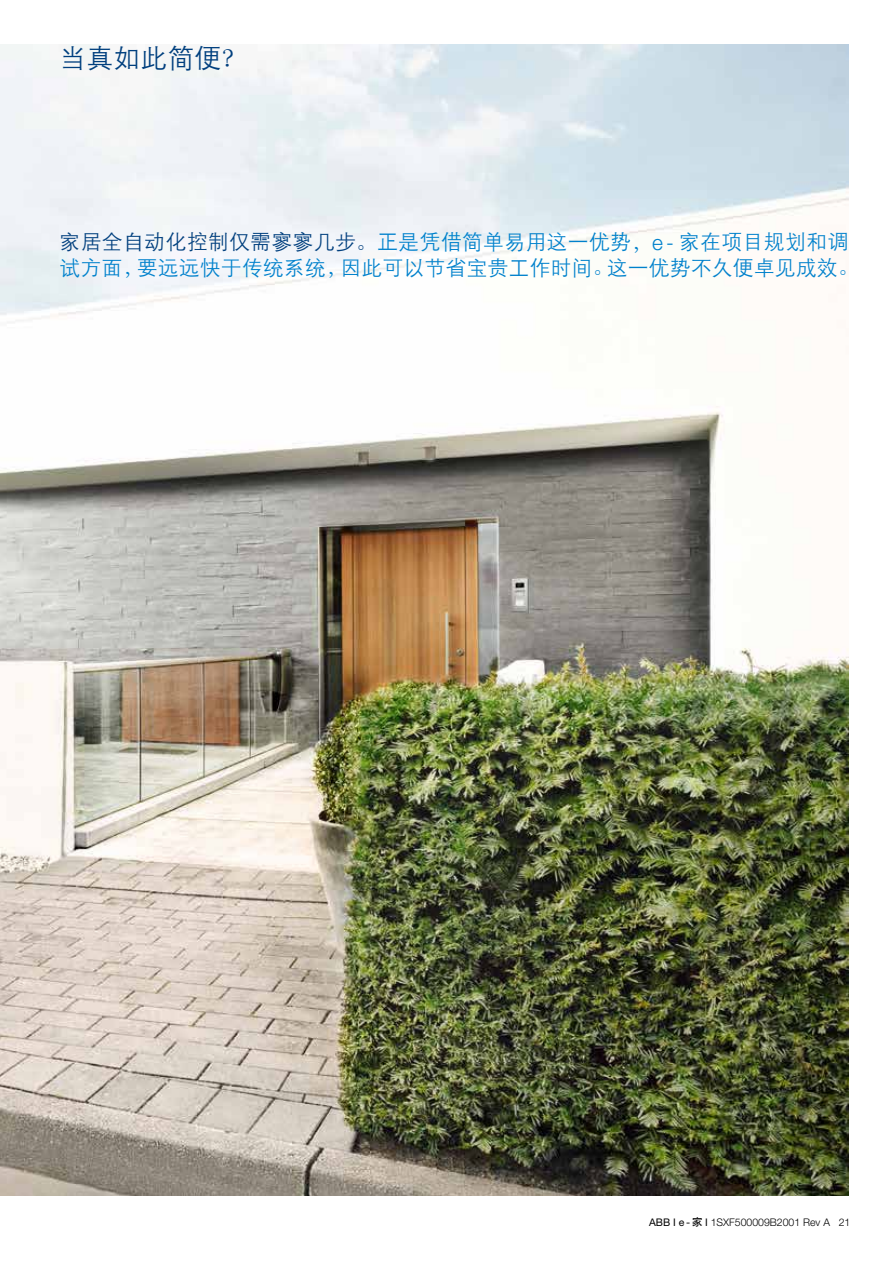
<style>
.page{position:relative;width:893px;height:1263px;background:#fff}
.page>*{position:absolute;margin:0;border:0;box-sizing:border-box;transform-origin:0 0}
.t1{font:27px "H Yg 2 gj";color:#003f7e}
.t2{font:21px/25.2px "H Yg 2 gj";letter-spacing:.005em;color:#0081cc}
.t3{font:300 10.5px "Helvetica Neue LT Pro";color:#000}
.s1{font-family:"ST Song"}
.s2{color:#003f7e}
.s3{font-family:"ST Song";color:#003f7e}
.s4{font-family:"Helvetica Neue LT Std";font-weight:300}
.s5{font-family:"Helvetica Neue LT Std";font-weight:400}
.s6{font-family:"H Yb 1 gj";font-weight:400}
.s7{font-family:"Helvetica Neue LT Std"}
</style>
<div class="page">
<img style="left:0;top:45px;width:848px;height:1151px">
<p class="t1" style="left:60px;top:44px;width:190px">当真如此简便<span class="s1">？</span></p>
<p class="t2" style="left:60px;top:229px;width:801px"><span class="s2">家居全自动化控制仅需寥寥几步</span><span class="s3">。</span>正是凭借简单易用这一优势<span class="s1">，</span><span class="s4">e-</span> 家在项目规划和调试方面<span class="s1">，</span>要远远快于传统系统<span class="s1">，</span>因此可以节省宝贵工作时间<span class="s1">。</span>这一优势不久便卓见成效<span class="s1">。</span></p>
<p class="t3" style="left:649px;top:1215px;width:203px"><span class="s5">ABB I e -</span> <span class="s6">家</span> <span class="s5">I</span> 1<span class="s7">SXF</span>500009<span class="s7">B</span>2001 <span class="s7">Rev A</span> 21</p>
</div>
